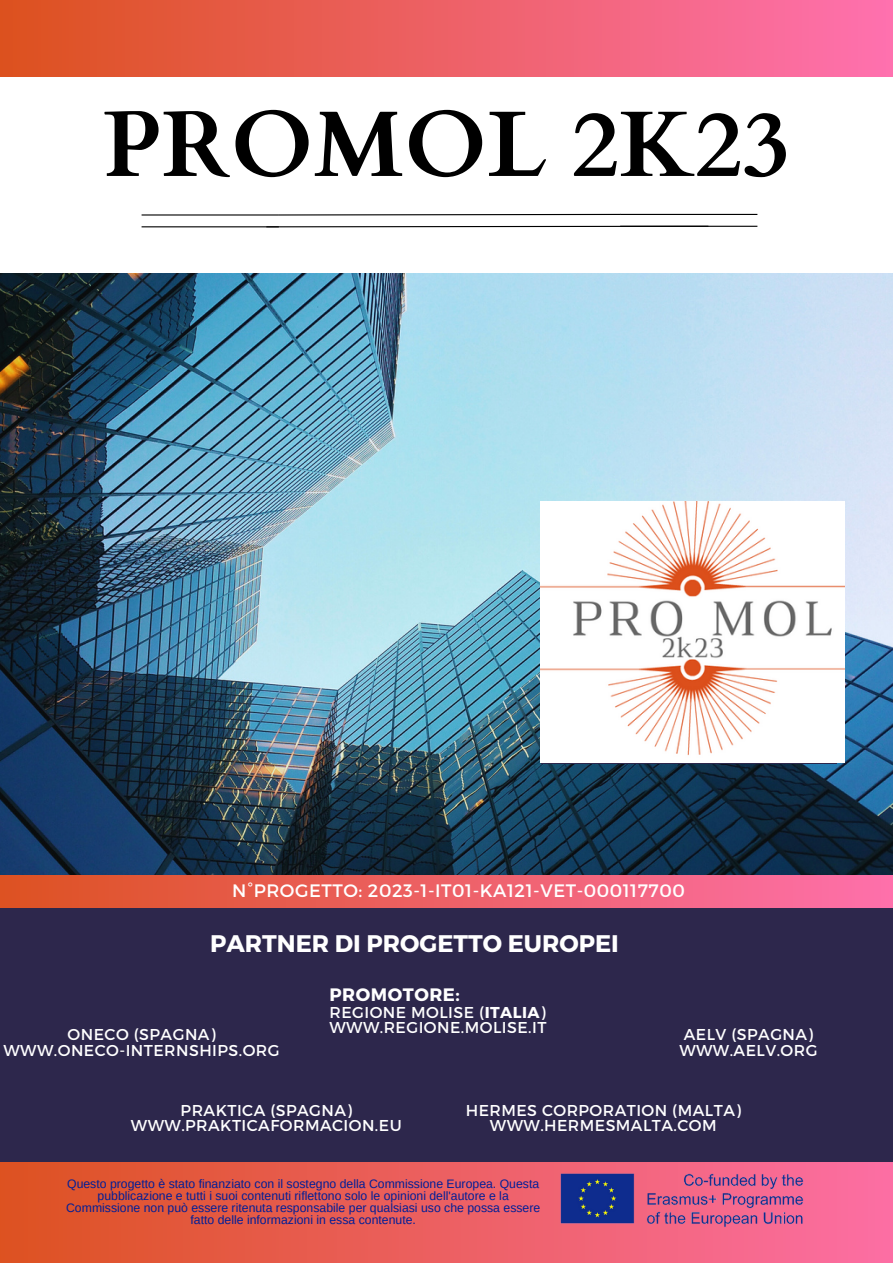
<style>
.page{position:relative;width:893px;height:1264px;background:#fff}
.page>*{position:absolute;margin:0;border:0;box-sizing:border-box;transform-origin:0 0}
.t1{font:700 93.15px "Cardo";color:#000}
.t2{font:700 24px "Montserrat";color:#fff}
.t3{font:18px "Montserrat";letter-spacing:.03em;color:#fff}
.t4{font:700 18px "Montserrat";letter-spacing:.03em;color:#fff}
.t5{font:15.75px "Montserrat";letter-spacing:.03em;color:#fff}
.t6{font:12.15px/11.9px "Arimo";color:#011e97;text-align:center}
.s1{font-weight:700}
</style>
<div class="page">
<img style="left:0;top:273px;width:892px;height:603px">
<div style="left:0;top:886px;width:892px;height:363px;background:#2d274c"></div>
<div style="left:0;top:876px;width:892px;height:31px;background:linear-gradient(to right,#dd5222,#fe70ab)"></div>
<hr style="left:141px;top:226px;width:138px;height:1px;background:#000">
<hr style="left:620px;top:226px;width:137px;height:1px;background:#000">
<hr style="left:141px;top:214px;width:138px;height:1px;background:#000">
<hr style="left:620px;top:214px;width:137px;height:1px;background:#000">
<svg style="left:277px;top:213px;width:344px;height:3px"></svg>
<svg style="left:265px;top:225px;width:444px;height:3px"></svg>
<div style="left:0;top:0;width:892px;height:77px;background:linear-gradient(to right,#dc511e,#ff71af)"></div>
<img style="left:541px;top:501px;width:303px;height:261px">
<div style="left:0;top:1162px;width:892px;height:100px;background:linear-gradient(to right,#dd5221,#fc6ea4)"></div>
<img style="left:560px;top:1171px;width:243px;height:56px">
<p class="t1" style="left:103px;top:84px;width:689px">PROMOL 2K23</p>
<p class="t3" style="left:232px;top:879px;width:454px">N°PROGETTO: 2023-1-IT01-KA121-VET-000117700</p>
<p class="t2" style="left:210px;top:928px;width:410px">PARTNER DI PROGETTO EUROPEI</p>
<p class="t4" style="left:329px;top:982px;width:132px">PROMOTORE:</p>
<p class="t5" style="left:329px;top:1001px;width:217px">REGIONE MOLISE (<span class="s1">ITALIA</span>)</p>
<p class="t5" style="left:329px;top:1017px;width:218px">WWW.REGIONE.MOLISE.IT</p>
<p class="t5" style="left:68px;top:1024px;width:149px">ONECO (SPAGNA)</p>
<p class="t5" style="left:4px;top:1039px;width:277px">WWW.ONECO-INTERNSHIPS.ORG</p>
<p class="t5" style="left:683px;top:1024px;width:131px">AELV (SPAGNA)</p>
<p class="t5" style="left:679px;top:1039px;width:140px">WWW.AELV.ORG</p>
<p class="t5" style="left:181px;top:1099px;width:173px">PRAKTICA (SPAGNA)</p>
<p class="t5" style="left:131px;top:1115px;width:272px">WWW.PRAKTICAFORMACION.EU</p>
<p class="t5" style="left:466px;top:1099px;width:276px">HERMES CORPORATION (MALTA)</p>
<p class="t5" style="left:490px;top:1115px;width:228px">WWW.HERMESMALTA.COM</p>
<p class="t6" style="left:66px;top:1177px;width:475px">Questo progetto è stato finanziato con il sostegno della Commissione Europea. Questa pubblicazione e tutti i suoi contenuti riflettono solo le opinioni dell'autore e la Commissione non può essere ritenuta responsabile per qualsiasi uso che possa essere fatto delle informazioni in essa contenute.</p>
</div>
